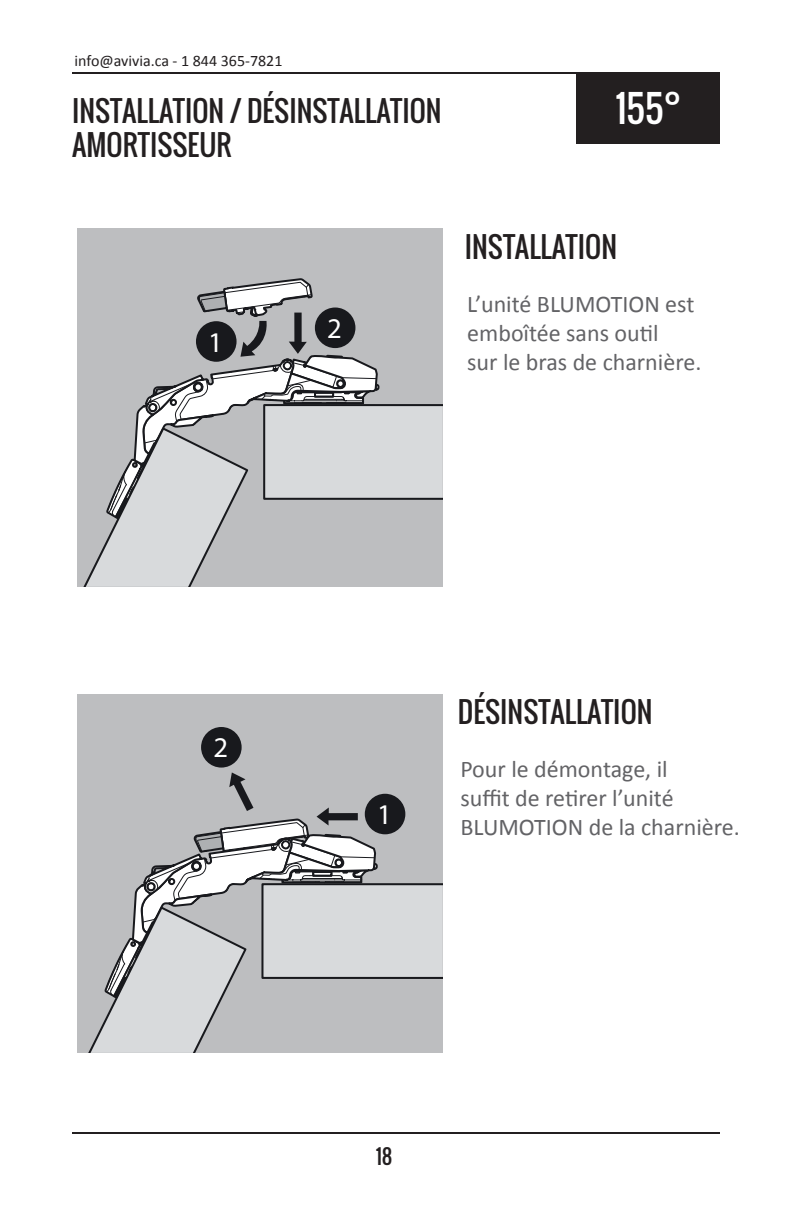
<style>
.page{position:relative;width:792px;height:1224px;background:#fff}
.page>*{position:absolute;margin:0;border:0;box-sizing:border-box;transform-origin:0 0}
.t1{font:36px "Oswald";color:#fff}
.t2{font:28.6px "Nimbus San L";color:#fff}
.t3{font:28px "Oswald";color:#231f20}
.t4{font:24px/28.8px "Calibri";color:#636366}
.t5{font:20px "Oswald";color:#231f20}
.t6{font:16px "Calibri";color:#231f20}
</style>
<div class="page">
<hr style="left:72px;top:1132px;width:648px;height:2px;background:#231f20">
<hr style="left:72px;top:72px;width:648px;height:2px;background:#231f20">
<div style="left:576px;top:72px;width:144px;height:72px;background:#231f20"></div>
<div style="left:78px;top:228px;width:365px;height:359px;background:#bdbec0"></div>
<svg style="left:77px;top:433px;width:1px;height:339px"></svg>
<svg style="left:83px;top:278px;width:360px;height:309px"></svg>
<div style="left:196px;top:321px;width:41px;height:41px;background:#18191d;border-radius:50%"></div>
<div style="left:315px;top:308px;width:40px;height:40px;background:#18191d;border-radius:50%"></div>
<div style="left:78px;top:694px;width:365px;height:359px;background:#bdbec0"></div>
<div style="left:201px;top:727px;width:41px;height:41px;background:#18191d;border-radius:50%"></div>
<svg style="left:88px;top:745px;width:355px;height:308px"></svg>
<p class="t6" style="left:75px;top:50px;width:209px">info@avivia.ca - 1 844 365-7821</p>
<p class="t3" style="left:72px;top:90px;width:371px">INSTALLATION / DÉSINSTALLATION</p>
<p class="t3" style="left:72px;top:124px;width:161px">AMORTISSEUR</p>
<p class="t1" style="left:615px;top:81px;width:68px">155°</p>
<p class="t2" style="left:208px;top:324px;width:16px">1</p>
<p class="t2" style="left:327px;top:311px;width:16px">2</p>
<p class="t3" style="left:465px;top:226px;width:154px">INSTALLATION</p>
<p class="t4" style="left:467px;top:289px;width:229px">L’unité BLUMOTION est emboîtée sans outil</p>
<p class="t4" style="left:467px;top:347px;width:236px">sur le bras de charnière.</p>
<p class="t2" style="left:213px;top:730px;width:16px">2</p>
<p class="t2" style="left:377px;top:797px;width:16px">1</p>
<p class="t3" style="left:458px;top:691px;width:196px">DÉSINSTALLATION</p>
<p class="t4" style="left:460px;top:754px;width:281px">Pour le démontage, il<br>suffit de retirer l’unité<br>BLUMOTION de la charnière.</p>
<p class="t5" style="left:376px;top:1142px;width:18px">18</p>
</div>
